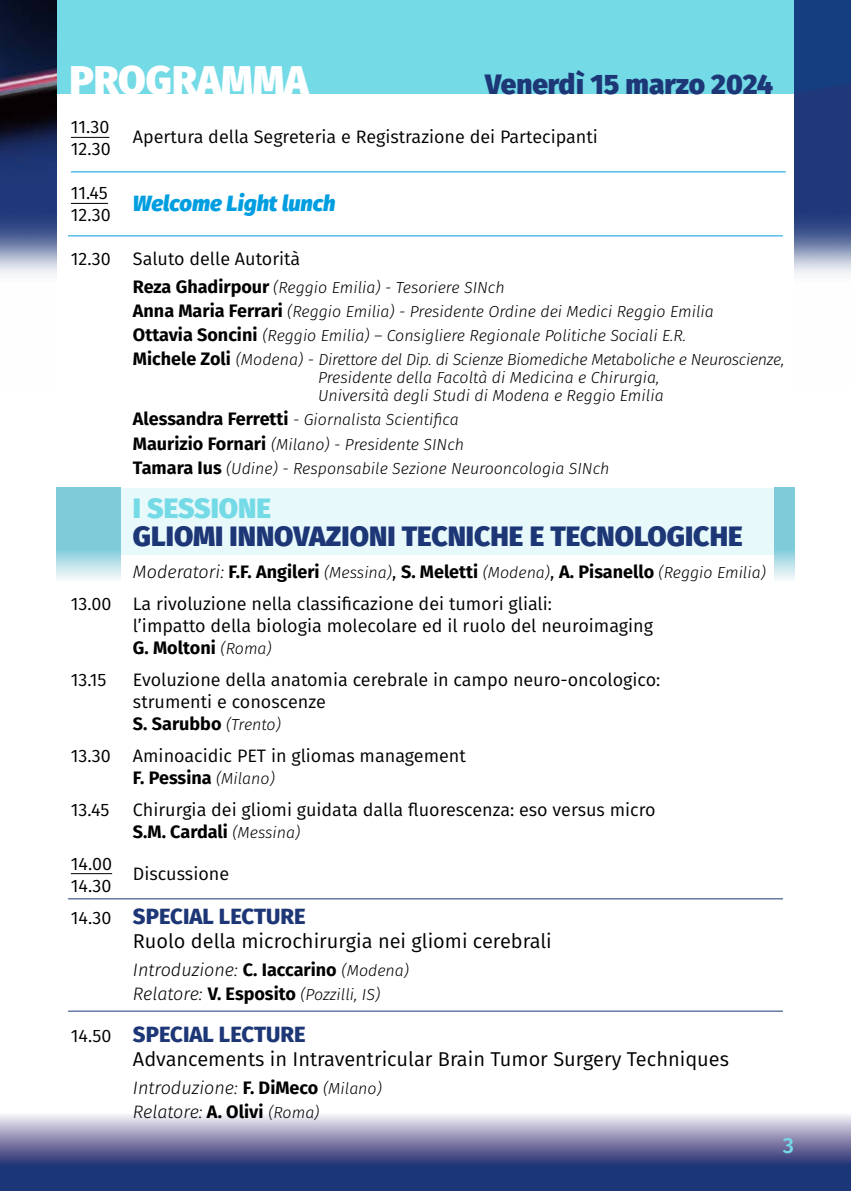
<style>
.page{position:relative;width:851px;height:1191px;background:#fff}
.page>*{position:absolute;margin:0;border:0;box-sizing:border-box;transform-origin:0 0}
.t1{font:800 40px "Fira Sans";color:#fff}
.t2{font:800 28px "Fira Sans";color:#1d3676}
.t3{font:800 28px "Fira Sans";color:#74dae6}
.t4{font:800 22px "Fira Sans";color:#1d3676}
.t5{font:italic 800 22px "Fira Sans";color:#009ee0}
.t6{font:500 22px "Fira Sans";color:#74dae6}
.t7{font:20px "Fira Sans";color:#000}
.t8{font:18px/22px "Fira Sans";color:#000}
.t9{font:italic 300 18px/24px "Fira Sans";color:#000}
.t10{font:italic 300 16px/24px "Fira Sans";color:#000}
.s1{font-weight:700;font-style:normal;font-size:18px}
.s2{font-weight:300;font-style:italic}
.s3{font-weight:700}
.s4{font-weight:300;font-style:italic;font-size:16px}
.s5{font-weight:400;font-size:18px;color:#000}
.s6{font-weight:700;font-style:normal}
.s7{font-size:16px}
.s8{font-size:18px}
</style>
<div class="page">
<div style="left:89px;top:488px;width:693px;height:66px;background:#e7f9fb"></div>
<div style="left:41px;top:0;width:767px;height:94px;background:#74dae6"></div>
<img style="left:0;top:0;width:57px;height:274px">
<img style="left:794px;top:0;width:56px;height:274px">
<svg style="left:0;top:1115px;width:850px;height:76px;background:#656e9d"></svg>
<hr style="left:71px;top:137px;width:38px;height:1px;background:#000">
<hr style="left:71px;top:203px;width:37px;height:1px;background:#000">
<hr style="left:71px;top:873px;width:41px;height:1px;background:#000">
<hr style="left:71px;top:171px;width:714px;height:1px;background:#009ee0">
<hr style="left:68px;top:235px;width:714px;height:1px;background:#009ee0">
<hr style="left:68px;top:898px;width:714px;height:1px;background:#1d3676">
<hr style="left:68px;top:1010px;width:714px;height:1px;background:#1d3676">
<svg style="left:57px;top:488px;width:63px;height:92px;background:#93d3df"></svg>
<svg style="left:774px;top:488px;width:20px;height:92px;background:#93d3df"></svg>
<h1 class="t1" style="left:69px;top:44px;width:240px">PROGRAMMA</h1>
<h2 class="t2" style="left:485px;top:59px;width:289px">Venerdì 15 marzo 2024</h2>
<p class="t8" style="left:71px;top:116px;width:40px">11.30</p>
<p class="t8" style="left:133px;top:126px;width:466px">Apertura della Segreteria e Registrazione dei Partecipanti</p>
<p class="t8" style="left:71px;top:138px;width:41px">12.30</p>
<p class="t8" style="left:71px;top:182px;width:39px">11.45</p>
<p class="t5" style="left:133px;top:184px;width:204px">Welcome Light lunch</p>
<p class="t8" style="left:71px;top:204px;width:41px">12.30</p>
<p class="t8" style="left:71px;top:248px;width:231px">12.30 Saluto delle Autorità</p>
<p class="t10" style="left:133px;top:276px;width:653px"><span class="s1">Reza Ghadirpour</span> (Reggio Emilia) - Tesoriere SINch<br><span class="s1">Anna Maria Ferrari</span> (Reggio Emilia) - Presidente Ordine dei Medici Reggio Emilia<br><span class="s1">Ottavia Soncini</span> (Reggio Emilia) – Consigliere Regionale Politiche Sociali E.R.<br><span class="s1">Michele Zoli</span> (Modena) - Direttore del Dip. di Scienze Biomediche Metaboliche e Neuroscienze,</p>
<p class="t10" style="left:318px;top:369px;width:347px;line-height:18px">Presidente della Facoltà di Medicina e Chirurgia,<br>Università degli Studi di Modena e Reggio Emilia</p>
<p class="t10" style="left:133px;top:408px;width:478px"><span class="s1">Alessandra Ferretti</span> - Giornalista Scientifica<br><span class="s1">Maurizio Fornari</span> (Milano) - Presidente SINch<br><span class="s1">Tamara Ius</span> (Udine) - Responsabile Sezione Neurooncologia SINch</p>
<h2 class="t3" style="left:133px;top:482px;width:140px">I SESSIONE</h2>
<h2 class="t2" style="left:133px;top:510px;width:611px">GLIOMI INNOVAZIONI TECNICHE E TECNOLOGICHE</h2>
<p class="t8" style="left:71px;top:555px;width:696px;line-height:32px;text-indent:62px"><span class="s2">Moderatori:</span> <span class="s3">F.F. Angileri</span> <span class="s4">(Messina)</span>, <span class="s3">S. Meletti</span> <span class="s4">(Modena)</span>, <span class="s3">A. Pisanello</span> <span class="s4">(Reggio Emilia)<br></span>13.00 La rivoluzione nella classificazione dei tumori gliali:</p>
<p class="t8" style="left:133px;top:614px;width:521px">l’impatto della biologia molecolare ed il ruolo del neuroimaging<br><span class="s3">G. Moltoni</span> <span class="s4">(Roma)</span></p>
<p class="t8" style="left:71px;top:668px;width:37px">13.15</p>
<p class="t8" style="left:133px;top:668px;width:529px">Evoluzione della anatomia cerebrale in campo neuro-oncologico: strumenti e conoscenze<br><span class="s3">S. Sarubbo</span> <span class="s4">(Trento)</span></p>
<p class="t8" style="left:133px;top:744px;width:334px;text-indent:-62px">13.30 Aminoacidic PET in gliomas management<br><span class="s3">F. Pessina</span> <span class="s4">(Milano)</span></p>
<p class="t8" style="left:71px;top:798px;width:40px">13.45</p>
<p class="t8" style="left:133px;top:798px;width:524px">Chirurgia dei gliomi guidata dalla fluorescenza: eso versus micro<br><span class="s3">S.M. Cardali</span> <span class="s4">(Messina)</span></p>
<p class="t8" style="left:71px;top:852px;width:43px">14.00</p>
<p class="t8" style="left:133px;top:862px;width:98px">Discussione</p>
<p class="t8" style="left:71px;top:874px;width:42px">14.30</p>
<p class="t4" style="left:71px;top:897px;width:236px"><span class="s5">14.30</span> SPECIAL LECTURE</p>
<p class="t7" style="left:133px;top:925px;width:420px">Ruolo della microchirurgia nei gliomi cerebrali</p>
<p class="t9" style="left:133px;top:957px;width:277px">Introduzione: <span class="s6">C. Iaccarino</span> <span class="s7">(Modena)</span></p>
<p class="t10" style="left:133px;top:982px;width:249px"><span class="s8">Relatore:</span> <span class="s1">V. Esposito</span> (Pozzilli, IS)</p>
<p class="t4" style="left:71px;top:1015px;width:236px"><span class="s5">14.50</span> SPECIAL LECTURE</p>
<p class="t7" style="left:133px;top:1043px;width:597px">Advancements in Intraventricular Brain Tumor Surgery Techniques</p>
<p class="t9" style="left:133px;top:1075px;width:250px">Introduzione: <span class="s6">F. DiMeco</span> <span class="s7">(Milano)<br></span>Relatore: <span class="s6">A. Olivi</span> <span class="s7">(Roma)</span></p>
<p class="t6" style="left:782px;top:1128px;width:13px">3</p>
</div>
